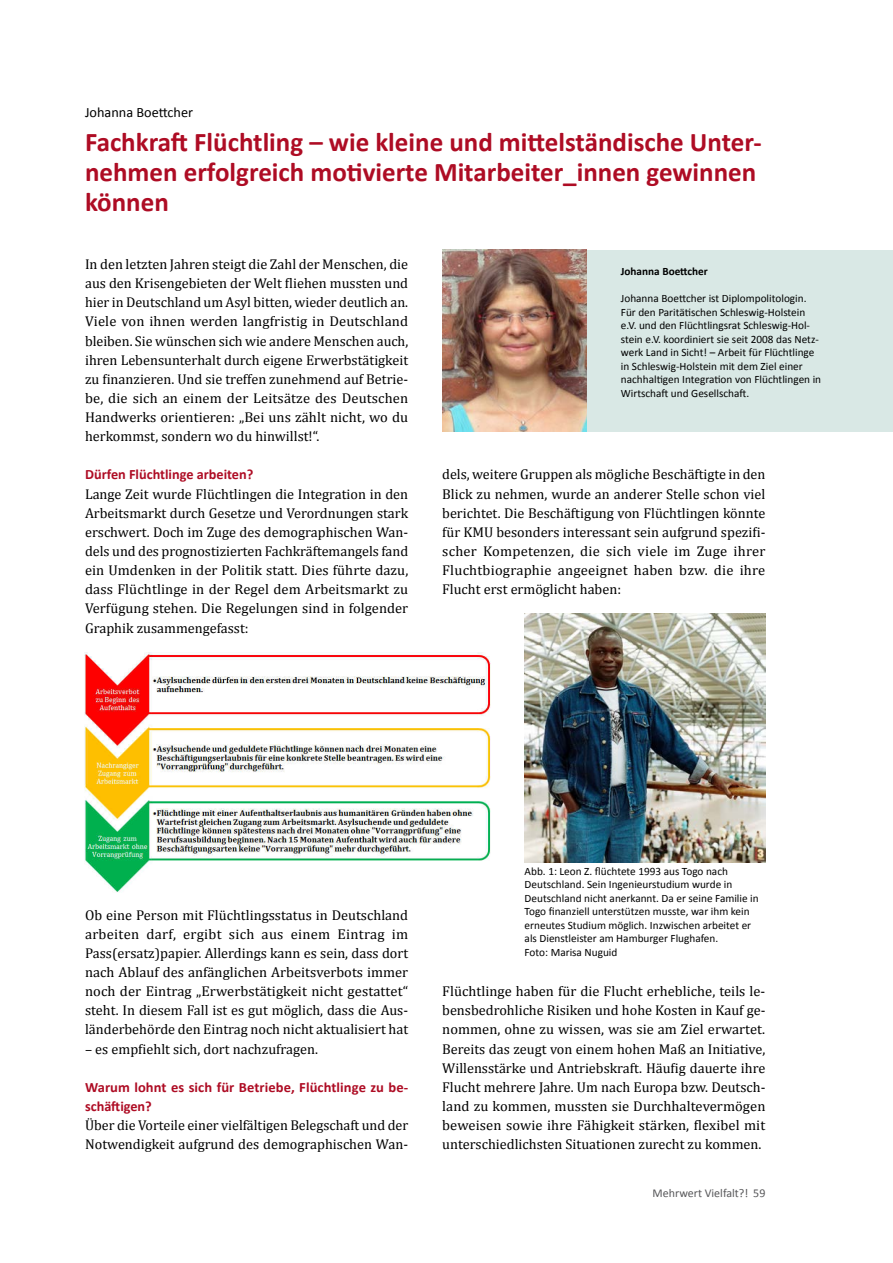
<style>
.page{position:relative;width:893px;height:1263px;background:#fff}
.page>*{position:absolute;margin:0;border:0;box-sizing:border-box;transform-origin:0 0}
.t1{font:700 27px/30px "Calibri";color:#ae0c24}
.t2{font:14.25px/19.2px "Cambria";color:#000;text-align:justify}
.t3{font:700 14.25px/19.2px "Calibri";color:#ae0c24}
.t4{font:14.25px "Calibri";color:#000}
.t5{font:12px "Calibri";color:#58585a}
.t6{font:11.25px/13.5px "Calibri";color:#000}
.t7{font:700 11.25px "Calibri";color:#000}
</style>
<div class="page">
<div style="left:442px;top:250px;width:451px;height:182px;background:#d9e8e5"></div>
<img style="left:442px;top:250px;width:145px;height:182px">
<img style="left:84px;top:652px;width:407px;height:241px">
<img style="left:525px;top:613px;width:240px;height:249px">
<p class="t4" style="left:85px;top:103px;width:110px">Johanna Boettcher</p>
<h1 class="t1" style="left:85px;top:126px;width:678px">Fachkraft Flüchtling – wie kleine und mittelständische Unter&shy;nehmen erfolgreich motivierte Mitarbeiter_innen gewinnen können</h1>
<p class="t2" style="left:85px;top:254px;width:325px">In den letzten Jahren steigt die Zahl der Menschen, die aus den Krisengebieten der Welt fliehen mussten und hier in Deutschland um Asyl bitten, wieder deutlich an.<br>Viele von ihnen werden langfristig in Deutschland bleiben. Sie wünschen sich wie andere Menschen auch, ihren Lebensunterhalt durch eigene Erwerbstätigkeit zu finanzieren. Und sie treffen zunehmend auf Betrie&shy;be, die sich an einem der Leitsätze des Deutschen Handwerks orientieren: „Bei uns zählt nicht, wo du herkommst, sondern wo du hinwillst!“.</p>
<p class="t3" style="left:85px;top:464px;width:170px">Dürfen Flüchtlinge arbeiten?</p>
<p class="t2" style="left:85px;top:484px;width:325px">Lange Zeit wurde Flüchtlingen die Integration in den Arbeitsmarkt durch Gesetze und Verordnungen stark erschwert. Doch im Zuge des demographischen Wan&shy;dels und des prognostizierten Fachkräftemangels fand ein Umdenken in der Politik statt. Dies führte dazu, dass Flüchtlinge in der Regel dem Arbeitsmarkt zu Verfügung stehen. Die Regelungen sind in folgender Graphik zusammengefasst:</p>
<p class="t7" style="left:621px;top:265px;width:89px">Johanna Boettcher</p>
<p class="t6" style="left:621px;top:291px;width:202px">Johanna Boettcher ist Diplompolitologin.<br>Für den Paritätischen Schleswig-Holstein e.V. und den Flüchtlingsrat Schleswig-Hol&shy;stein e.V. koordiniert sie seit 2008 das Netz&shy;werk Land in Sicht! – Arbeit für Flüchtlinge in Schleswig-Holstein mit dem Ziel einer nachhaltigen Integration von Flüchtlingen in Wirtschaft und Gesellschaft.</p>
<p class="t2" style="left:442px;top:465px;width:325px">dels, weitere Gruppen als mögliche Beschäftigte in den Blick zu nehmen, wurde an anderer Stelle schon viel berichtet. Die Beschäftigung von Flüchtlingen könnte für KMU besonders interessant sein aufgrund spezifi&shy;scher Kompetenzen, die sich viele im Zuge ihrer Fluchtbiographie angeeignet haben bzw. die ihre Flucht erst ermöglicht haben:</p>
<p class="t2" style="left:85px;top:905px;width:325px">Ob eine Person mit Flüchtlingsstatus in Deutschland arbeiten darf, ergibt sich aus einem Eintrag im Pass(ersatz)papier. Allerdings kann es sein, dass dort nach Ablauf des anfänglichen Arbeitsverbots immer noch der Eintrag „Erwerbstätigkeit nicht gestattet“ steht. In diesem Fall ist es gut möglich, dass die Aus&shy;länderbehörde den Eintrag noch nicht aktualisiert hat</p>
<p class="t2" style="left:85px;top:1039px;width:234px">– es empfiehlt sich, dort nachzufragen.</p>
<p class="t3" style="left:85px;top:1077px;width:325px">Warum lohnt es sich für Betriebe, Flüchtlinge zu be&shy;schäftigen?</p>
<p class="t2" style="left:85px;top:1115px;width:325px">Über die Vorteile einer vielfältigen Belegschaft und der<br>Notwendigkeit aufgrund des demographischen Wan-</p>
<p class="t6" style="left:525px;top:864px;width:236px">Abb. 1: Leon Z. flüchtete 1993 aus Togo nach Deutschland. Sein Ingenieurstudium wurde in Deutschland nicht anerkannt. Da er seine Familie in Togo finanziell unterstützen musste, war ihm kein erneutes Studium möglich. Inzwischen arbeitet er als Dienstleister am Hamburger Flughafen.<br>Foto: Marisa Nuguid</p>
<p class="t2" style="left:442px;top:982px;width:325px">Flüchtlinge haben für die Flucht erhebliche, teils le&shy;bensbedrohliche Risiken und hohe Kosten in Kauf ge&shy;nommen, ohne zu wissen, was sie am Ziel erwartet.<br>Bereits das zeugt von einem hohen Maß an Initiative, Willensstärke und Antriebskraft. Häufig dauerte ihre Flucht mehrere Jahre. Um nach Europa bzw. Deutsch&shy;land zu kommen, mussten sie Durchhaltevermögen beweisen sowie ihre Fähigkeit stärken, flexibel mit unterschiedlichsten Situationen zurecht zu kommen.</p>
<p class="t5" style="left:653px;top:1185px;width:114px">Mehrwert Vielfalt?! 59</p>
</div>
